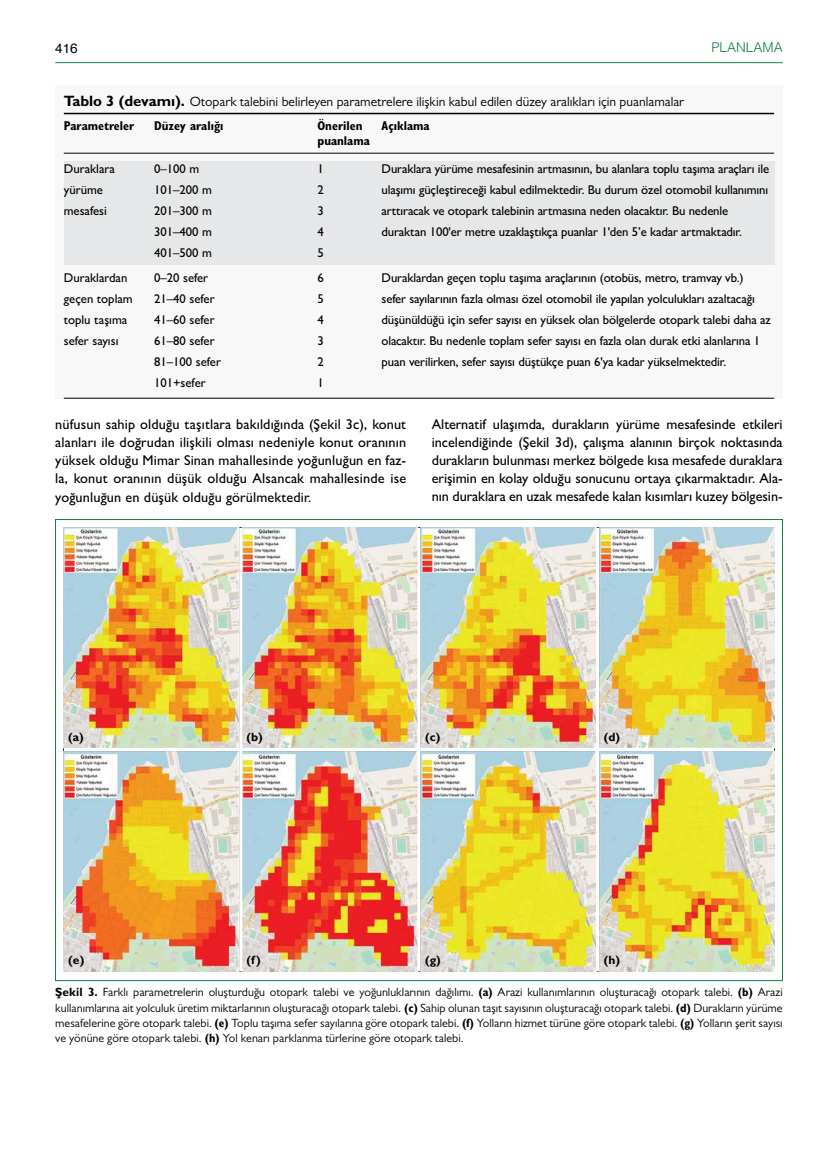
<style>
.page{position:relative;width:838px;height:1170px;background:#fff}
.page>*{position:absolute;margin:0;border:0;box-sizing:border-box;transform-origin:0 0}
.t1{font:500 14.25px/18px "Gill Sans MT Pro";color:#000;text-align:justify}
.t2{font:13.5px "Gill Sans MT Pro";color:#000}
.t3{font:300 13.5px "Helvetica";color:#0f8140}
.t4{font:13.5px "Helvetica";color:#000}
.t5{font:500 12.75px/21px "Gill Sans MT Pro";letter-spacing:-.01em;color:#000}
.t6{font:700 condensed 12.75px/15.3px "Gill Sans MT Pro";color:#000}
.t7{font:12px/15.3px "Gill Sans MT Pro";color:#000;text-align:justify}
.t8{font:700 12px "Gill Sans MT Pro";color:#000}
.s1{font-weight:700;font-size:15px}
.s2{font-weight:700}
.s3{font-weight:700;font-stretch:condensed}
</style>
<div class="page">
<hr style="left:55px;top:62px;width:727px;height:1px;background:#0f8140">
<div style="left:55px;top:85px;width:727px;height:313px;background:#f8f8f8"></div>
<div style="left:64px;top:161px;width:710px;height:103px;background:#e6e7e8"></div>
<hr style="left:64px;top:113px;width:710px;height:1px;background:#000">
<hr style="left:64px;top:153px;width:710px;height:1px;background:#000">
<hr style="left:64px;top:398px;width:710px;height:1px;background:#000">
<img style="left:64px;top:527px;width:710px;height:444px">
<hr style="left:239px;top:527px;width:3px;height:444px;background:#fff">
<hr style="left:417px;top:527px;width:3px;height:444px;background:#fff">
<hr style="left:596px;top:527px;width:3px;height:444px;background:#fff">
<hr style="left:64px;top:748px;width:710px;height:3px;background:#fff">
<p class="t4" style="left:55px;top:37px;width:24px">416</p>
<p class="t3" style="left:711px;top:36px;width:73px">PLANLAMA</p>
<p class="t2" style="left:64px;top:94px;width:622px"><span class="s1">Tablo 3 (devamı).</span> Otopark talebini belirleyen parametrelere ilişkin kabul edilen düzey aralıkları için puanlamalar</p>
<p class="t6" style="left:64px;top:117px;width:72px">Parametreler</p>
<p class="t6" style="left:154px;top:117px;width:71px">Düzey aralığı</p>
<p class="t6" style="left:317px;top:117px;width:54px">Önerilen puanlama</p>
<p class="t6" style="left:381px;top:117px;width:50px">Açıklama</p>
<p class="t5" style="left:64px;top:158px;width:53px">Duraklara yürüme mesafesi</p>
<p class="t5" style="left:154px;top:158px;width:59px">0–100 m<br>101–200 m<br>201–300 m<br>301–400 m<br>401–500 m</p>
<p class="t5" style="left:317px;top:158px;width:8px;text-align:justify">1<br>2<br>3<br>4<br>5</p>
<p class="t5" style="left:381px;top:158px;width:389px">Duraklara yürüme mesafesinin artmasının, bu alanlara toplu taşıma araçları ile ulaşımı güçleştireceği kabul edilmektedir. Bu durum özel otomobil kullanımını arttıracak ve otopark talebinin artmasına neden olacaktır. Bu nedenle duraktan 100'er metre uzaklaştıkça puanlar 1'den 5’e kadar artmaktadır.</p>
<p class="t5" style="left:64px;top:267px;width:70px">Duraklardan geçen toplam toplu taşıma sefer sayısı</p>
<p class="t5" style="left:154px;top:267px;width:68px">0–20 sefer<br>21–40 sefer<br>41–60 sefer<br>61–80 sefer<br>81–100 sefer<br>101+sefer</p>
<p class="t5" style="left:317px;top:267px;width:8px;text-align:justify">6<br>5<br>4<br>3<br>2<br>1</p>
<p class="t5" style="left:381px;top:267px;width:391px">Duraklardan geçen toplu taşıma araçlarının (otobüs, metro, tramvay vb.) sefer sayılarının fazla olması özel otomobil ile yapılan yolculukları azaltacağı düşünüldüğü için sefer sayısı en yüksek olan bölgelerde otopark talebi daha az olacaktır. Bu nedenle toplam sefer sayısı en fazla olan durak etki alanlarına 1 puan verilirken, sefer sayısı düştükçe puan 6'ya kadar yükselmektedir.</p>
<p class="t1" style="left:55px;top:415px;width:352px">nüfusun sahip olduğu taşıtlara bakıldığında (Şekil 3c), konut alanları ile doğrudan ilişkili olması nedeniyle konut oranının yüksek olduğu Mimar Sinan mahallesinde yoğunluğun en faz&shy;la, konut oranının düşük olduğu Alsancak mahallesinde ise yoğunluğun en düşük olduğu görülmektedir.</p>
<p class="t1" style="left:432px;top:415px;width:352px">Alternatif ulaşımda, durakların yürüme mesafesinde etkileri incelendiğinde (Şekil 3d), çalışma alanının birçok noktasında durakların bulunması merkez bölgede kısa mesafede duraklara erişimin en kolay olduğu sonucunu ortaya çıkarmaktadır. Ala&shy;nın duraklara en uzak mesafede kalan kısımları kuzey bölgesin-</p>
<p class="t8" style="left:68px;top:729px;width:17px">(a)</p>
<p class="t8" style="left:246px;top:729px;width:18px">(b)</p>
<p class="t8" style="left:425px;top:729px;width:17px">(c)</p>
<p class="t8" style="left:604px;top:729px;width:18px">(d)</p>
<p class="t8" style="left:68px;top:952px;width:18px">(e)</p>
<p class="t8" style="left:246px;top:952px;width:16px">(f)</p>
<p class="t8" style="left:425px;top:952px;width:17px">(g)</p>
<p class="t8" style="left:604px;top:952px;width:18px">(h)</p>
<p class="t7" style="left:55px;top:984px;width:729px"><span class="s2">Şekil 3.</span> Farklı parametrelerin oluşturduğu otopark talebi ve yoğunluklarının dağılımı. <span class="s3">(a)</span> Arazi kullanımlarının oluşturacağı otopark talebi. <span class="s3">(b)</span> Arazi kullanımlarına ait yolculuk üretim miktarlarının oluşturacağı otopark talebi. <span class="s3">(c)</span> Sahip olunan taşıt sayısının oluşturacağı otopark talebi. <span class="s3">(d)</span> Durakların yürüme mesafelerine göre otopark talebi. <span class="s3">(e)</span> Toplu taşıma sefer sayılarına göre otopark talebi. <span class="s3">(f)</span> Yolların hizmet türüne göre otopark talebi. <span class="s3">(g)</span> Yolların şerit sayısı ve yönüne göre otopark talebi. <span class="s3">(h)</span> Yol kenarı parklanma türlerine göre otopark talebi.</p>
</div>
